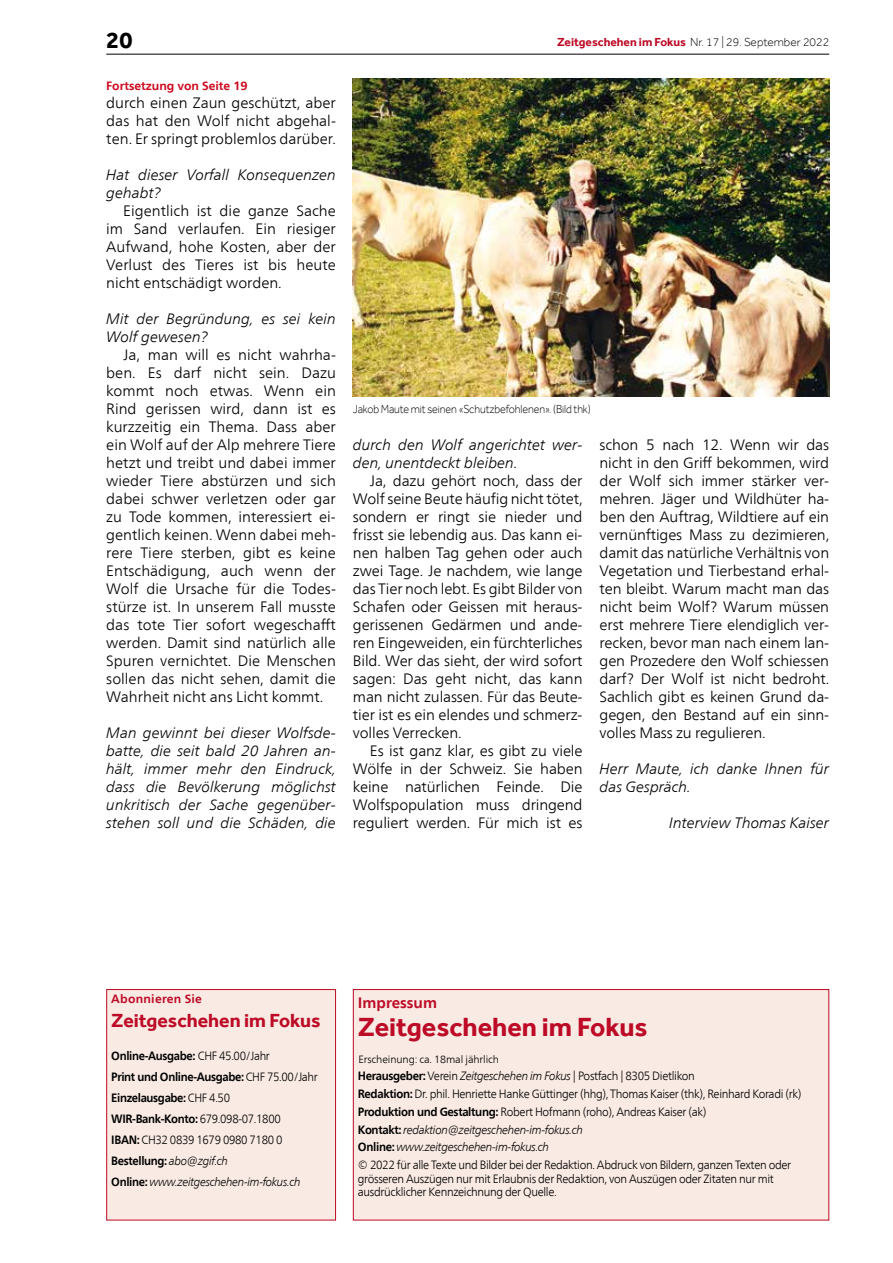
<style>
.page{position:relative;width:893px;height:1263px;background:#fff}
.page>*{position:absolute;margin:0;border:0;box-sizing:border-box;transform-origin:0 0}
.t1{font:700 27px "Effra";color:#bd0a26}
.t2{font:700 24px "Effra";color:#000}
.t3{font:700 19.5px "Effra";color:#bd0a26}
.t4{font:300 15px/18px "Frutiger Neue LT Com";letter-spacing:-.01em;color:#000;text-align:justify}
.t5{font:italic 300 15px/18px "Frutiger Neue LT Com";color:#000}
.t6{font:700 15px "Frutiger Neue LT Com";color:#bd0a26}
.t7{font:300 12px/17.7px "Frutiger Neue LT Com";letter-spacing:-.03em;color:#000;scale:.94 1}
.t8{font:700 12px/21px "Frutiger Neue LT Com";letter-spacing:-.03em;color:#000;scale:.93 1}
.t9{font:300 12px "Effra";letter-spacing:-.01em;color:#000;scale:.9 1}
.t10{font:300 12px "Effra";letter-spacing:-.01em;color:#000}
.t11{font:700 12px "Frutiger Neue LT Com";color:#cd071e}
.t12{font:700 12px "Frutiger Neue LT Com";letter-spacing:.02em;color:#bd0a26}
.t13{font:300 10.5px "Frutiger Neue LT Com";letter-spacing:-.01em;color:#000}
.s1{font-weight:700;color:#bd0a26}
.s2{font-weight:300}
.s3{font-weight:300;font-style:italic}
.s4{font-weight:700}
.s5{font-style:italic}
</style>
<div class="page">
<hr style="left:106px;top:54px;width:723px;height:1px;background:#000">
<div style="left:107px;top:989px;width:229px;height:231px;background:#f9eae3"></div>
<div style="left:106px;top:989px;width:230px;height:231px;border:1px solid #bd0a26"></div>
<div style="left:353px;top:989px;width:476px;height:231px;background:#f9eae3"></div>
<div style="left:353px;top:989px;width:476px;height:231px;border:1px solid #bd0a26"></div>
<img style="left:353px;top:79px;width:476px;height:317px">
<h2 class="t2" style="left:106px;top:26px;width:28px">20</h2>
<p class="t10" style="left:557px;top:35px;width:274px"><span class="s1">Zeitgeschehen im Fokus</span> Nr. 17 | 29. September 2022</p>
<p class="t11" style="left:106px;top:78px;width:143px">Fortsetzung von Seite 19</p>
<p class="t4" style="left:106px;top:94px;width:231px">durch einen Zaun geschützt, aber das hat den Wolf nicht abgehal&shy;ten. Er springt problemlos darüber.</p>
<p class="t5" style="left:106px;top:166px;width:231px">Hat dieser Vorfall Konsequenzen gehabt?</p>
<p class="t4" style="left:106px;top:202px;width:231px;text-indent:17px">Eigentlich ist die ganze Sache im Sand verlaufen. Ein riesiger Aufwand, hohe Kosten, aber der Verlust des Tieres ist bis heute nicht entschädigt worden.</p>
<p class="t5" style="left:106px;top:310px;width:231px">Mit der Begründung, es sei kein<br>Wolf gewesen?</p>
<p class="t4" style="left:106px;top:346px;width:231px;text-indent:17px">Ja, man will es nicht wahrha&shy;ben. Es darf nicht sein. Dazu kommt noch etwas. Wenn ein Rind gerissen wird, dann ist es kurzzeitig ein Thema. Dass aber ein Wolf auf der Alp mehrere Tiere hetzt und treibt und dabei immer wieder Tiere abstürzen und sich dabei schwer verletzen oder gar zu Tode kommen, interessiert ei&shy;gentlich keinen. Wenn dabei meh&shy;rere Tiere sterben, gibt es keine Entschädigung, auch wenn der Wolf die Ursache für die Todes&shy;stürze ist. In unserem Fall musste das tote Tier sofort wegeschafft werden. Damit sind natürlich alle Spuren vernichtet. Die Menschen sollen das nicht sehen, damit die Wahrheit nicht ans Licht kommt.</p>
<p class="t5" style="left:106px;top:724px;width:231px;text-align:justify">Man gewinnt bei dieser Wolfsde&shy;batte, die seit bald 20 Jahren an&shy;hält, immer mehr den Eindruck, dass die Bevölkerung möglichst unkritisch der Sache gegenüber&shy;stehen soll und die Schäden, die</p>
<p class="t9" style="left:353px;top:402px;width:266px">Jakob Maute mit seinen «Schutzbefohlenen». (Bild thk)</p>
<p class="t5" style="left:353px;top:436px;width:231px">durch den Wolf angerichtet wer&shy;den, unentdeckt bleiben.</p>
<p class="t4" style="left:353px;top:472px;width:231px;text-indent:17px">Ja, dazu gehört noch, dass der Wolf seine Beute häufig nicht tötet, sondern er ringt sie nieder und frisst sie lebendig aus. Das kann ei&shy;nen halben Tag gehen oder auch zwei Tage. Je nachdem, wie lange das Tier noch lebt. Es gibt Bilder von Schafen oder Geissen mit heraus&shy;gerissenen Gedärmen und ande&shy;ren Eingeweiden, ein fürchterliches Bild. Wer das sieht, der wird sofort sagen: Das geht nicht, das kann man nicht zulassen. Für das Beute&shy;tier ist es ein elendes und schmerz&shy;volles Verrecken.</p>
<p class="t4" style="left:353px;top:742px;width:231px;text-indent:17px">Es ist ganz klar, es gibt zu viele Wölfe in der Schweiz. Sie haben keine natürlichen Feinde. Die Wolfspopulation muss dringend reguliert werden. Für mich ist es</p>
<p class="t4" style="left:600px;top:436px;width:231px">schon 5 nach 12. Wenn wir das nicht in den Griff bekommen, wird der Wolf sich immer stärker ver&shy;mehren. Jäger und Wildhüter ha&shy;ben den Auftrag, Wildtiere auf ein vernünftiges Mass zu dezimieren, damit das natürliche Verhältnis von Vegetation und Tierbestand erhal&shy;ten bleibt. Warum macht man das nicht beim Wolf? Warum müssen erst mehrere Tiere elendiglich ver&shy;recken, bevor man nach einem lan&shy;gen Prozedere den Wolf schiessen darf? Der Wolf ist nicht bedroht.<br>Sachlich gibt es keinen Grund da&shy;gegen, den Bestand auf ein sinn&shy;volles Mass zu regulieren.</p>
<p class="t5" style="left:600px;top:760px;width:231px">Herr Maute, ich danke Ihnen für das Gespräch.</p>
<p class="t5" style="left:669px;top:814px;width:162px">Interview Thomas Kaiser</p>
<p class="t12" style="left:111px;top:992px;width:92px">Abonnieren Sie</p>
<h3 class="t3" style="left:111px;top:1008px;width:211px">Zeitgeschehen im Fokus</h3>
<p class="t8" style="left:111px;top:1046px;width:224px">Online-Ausgabe: <span class="s2">CHF 45.00/Jahr<br></span>Print und Online-Ausgabe: <span class="s2">CHF 75.00/Jahr </span>Einzelausgabe: <span class="s2">CHF 4.50<br></span>WIR-Bank-Konto: <span class="s2">679.098-07.1800<br></span>IBAN: <span class="s2">CH32 0839 1679 0980 7180 0<br></span>Bestellung: <span class="s3">abo@zgif.ch<br></span>Online: <span class="s3">www.zeitgeschehen-im-fokus.ch</span></p>
<p class="t6" style="left:358px;top:994px;width:81px">Impressum</p>
<h1 class="t1" style="left:358px;top:1011px;width:291px">Zeitgeschehen im Fokus</h1>
<p class="t13" style="left:358px;top:1052px;width:142px">Erscheinung: ca. 18mal jährlich</p>
<p class="t7" style="left:358px;top:1067px;width:473px"><span class="s4">Herausgeber:</span> Verein <span class="s5">Zeitgeschehen im Fokus</span> | Postfach | 8305 Dietlikon<br><span class="s4">Redaktion:</span> Dr. phil. Henriette Hanke Güttinger (hhg), Thomas Kaiser (thk), Reinhard Koradi (rk)<br><span class="s4">Produktion und Gestaltung:</span> Robert Hofmann (roho), Andreas Kaiser (ak)<br><span class="s4">Kontakt:</span> <span class="s5">redaktion@zeitgeschehen-im-fokus.ch<br></span><span class="s4">Online:</span> <span class="s5">www.zeitgeschehen-im-fokus.ch<br></span>© 2022 für alle Texte und Bilder bei der Redaktion. Abdruck von Bildern, ganzen Texten oder</p>
<p class="t7" style="left:358px;top:1171px;width:444px;line-height:13.5px">grösseren Auszügen nur mit Erlaubnis der Redaktion, von Auszügen oder Zitaten nur mit ausdrücklicher Kennzeichnung der Quelle.</p>
</div>
